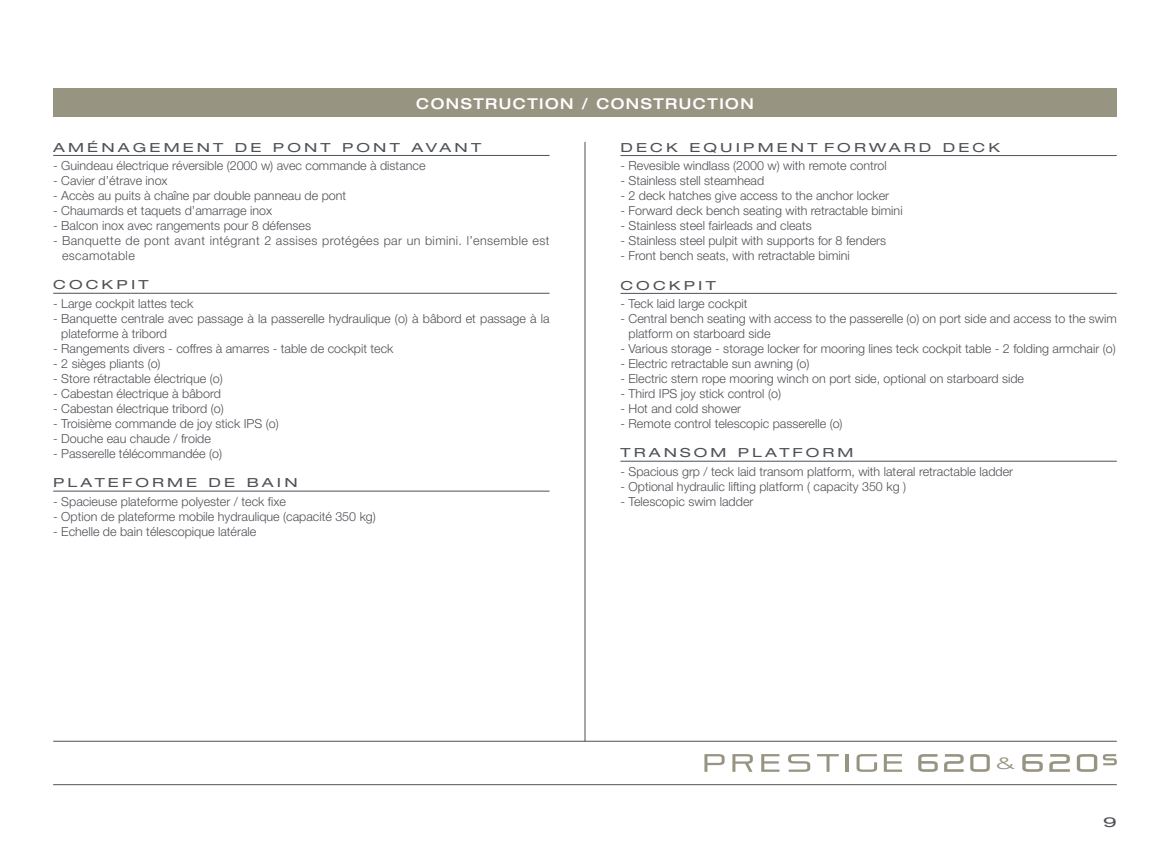
<style>
.page{position:relative;width:1170px;height:851px;background:#fff}
.page>*{position:absolute;margin:0;border:0;box-sizing:border-box;transform-origin:0 0}
.t1{font:300 expanded 16.25px "Helvetica Neue";color:#989482;scale:1.5 1}
.t2{font:500 expanded 15px "Helvetica Neue";letter-spacing:.1em;color:#fff}
.t3{font:expanded 13.75px "Helvetica Neue";color:#4e5156;scale:1.5 1}
.t4{font:300 12.5px/15px "Helvetica Neue";color:#4e5156}
.t5{font:expanded 12.5px "Helvetica Neue";letter-spacing:.2em;color:#4e5156;scale:1.25 1}
.t6{font:300 12.5px/15px "Helvetica Neue";letter-spacing:.03em;color:#4e5156}
</style>
<div class="page">
<hr style="left:584px;top:142px;width:1px;height:599px;background:#4e5156">
<hr style="left:53px;top:740px;width:1063px;height:1px;background:#4e5156">
<hr style="left:53px;top:784px;width:1063px;height:1px;background:#4e5156">
<svg style="left:970px;top:754px;width:19px;height:17px"></svg>
<svg style="left:918px;top:754px;width:19px;height:17px"></svg>
<svg style="left:944px;top:754px;width:19px;height:17px"></svg>
<svg style="left:704px;top:754px;width:20px;height:17px"></svg>
<svg style="left:732px;top:754px;width:20px;height:17px"></svg>
<svg style="left:761px;top:754px;width:18px;height:17px"></svg>
<svg style="left:788px;top:754px;width:22px;height:17px"></svg>
<svg style="left:817px;top:754px;width:21px;height:17px"></svg>
<hr style="left:845px;top:754px;width:3px;height:17px;background:#989482">
<svg style="left:856px;top:754px;width:21px;height:17px"></svg>
<svg style="left:883px;top:754px;width:19px;height:17px"></svg>
<svg style="left:1076px;top:754px;width:40px;height:17px"></svg>
<svg style="left:1022px;top:754px;width:20px;height:17px"></svg>
<svg style="left:1049px;top:754px;width:20px;height:17px"></svg>
<hr style="left:53px;top:155px;width:496px;height:1px;background:#4e5156">
<hr style="left:53px;top:293px;width:496px;height:1px;background:#4e5156">
<hr style="left:53px;top:490px;width:496px;height:1px;background:#4e5156">
<hr style="left:620px;top:155px;width:496px;height:1px;background:#4e5156">
<hr style="left:620px;top:293px;width:496px;height:1px;background:#4e5156">
<hr style="left:620px;top:461px;width:496px;height:1px;background:#4e5156">
<div style="left:53px;top:89px;width:1063px;height:28px;background:#989482"></div>
<p class="t2" style="left:416px;top:98px;width:339px">CONSTRUCTION / CONSTRUCTION</p>
<p class="t5" style="left:53px;top:142px;width:344px">AMÉNAGEMENT DE PONT PONT AVANT</p>
<p class="t4" style="left:53px;top:159px;width:374px">- Guindeau électrique réversible (2000 w) avec commande à distance</p>
<p class="t4" style="left:53px;top:174px;width:116px">- Cavier d’étrave inox</p>
<p class="t4" style="left:53px;top:189px;width:294px">- Accès au puits à chaîne par double panneau de pont</p>
<p class="t4" style="left:53px;top:204px;width:220px">- Chaumards et taquets d’amarrage inox</p>
<p class="t4" style="left:53px;top:219px;width:259px">- Balcon inox avec rangements pour 8 défenses</p>
<p class="t6" style="left:62px;top:234px;width:489px;text-indent:-9px">- Banquette de pont avant intégrant 2 assises protégées par un bimini. l’ensemble est escamotable</p>
<p class="t5" style="left:53px;top:280px;width:78px">COCKPIT</p>
<p class="t4" style="left:53px;top:297px;width:142px">- Large cockpit lattes teck</p>
<p class="t4" style="left:61px;top:312px;width:489px;text-indent:-8px">- Banquette centrale avec passage à la passerelle hydraulique (o) à bâbord et passage à la plateforme à tribord</p>
<p class="t4" style="left:53px;top:342px;width:342px">- Rangements divers - coffres à amarres - table de cockpit teck</p>
<p class="t4" style="left:53px;top:357px;width:109px">- 2 sièges pliants (o)</p>
<p class="t4" style="left:53px;top:372px;width:171px">- Store rétractable électrique (o)</p>
<p class="t4" style="left:53px;top:387px;width:169px">- Cabestan électrique à bâbord</p>
<p class="t4" style="left:53px;top:402px;width:172px">- Cabestan électrique tribord (o)</p>
<p class="t4" style="left:53px;top:417px;width:227px">- Troisième commande de joy stick IPS (o)</p>
<p class="t4" style="left:53px;top:432px;width:159px">- Douche eau chaude / froide</p>
<p class="t4" style="left:53px;top:447px;width:170px">- Passerelle télécommandée (o)</p>
<p class="t5" style="left:53px;top:478px;width:197px">PLATEFORME DE BAIN</p>
<p class="t4" style="left:53px;top:495px;width:234px">- Spacieuse plateforme polyester / teck fixe</p>
<p class="t4" style="left:53px;top:510px;width:324px">- Option de plateforme mobile hydraulique (capacité 350 kg)</p>
<p class="t4" style="left:53px;top:525px;width:205px">- Echelle de bain télescopique latérale</p>
<p class="t5" style="left:620px;top:143px;width:305px">DECK EQUIPMENT FORWARD DECK</p>
<p class="t4" style="left:620px;top:159px;width:268px">- Revesible windlass (2000 w) with remote control</p>
<p class="t4" style="left:620px;top:174px;width:145px">- Stainless stell steamhead</p>
<p class="t4" style="left:620px;top:189px;width:270px">- 2 deck hatches give access to the anchor locker</p>
<p class="t4" style="left:620px;top:204px;width:284px">- Forward deck bench seating with retractable bimini</p>
<p class="t4" style="left:620px;top:219px;width:193px">- Stainless steel fairleads and cleats</p>
<p class="t4" style="left:620px;top:234px;width:267px">- Stainless steel pulpit with supports for 8 fenders</p>
<p class="t4" style="left:620px;top:249px;width:231px">- Front bench seats, with retractable bimini</p>
<p class="t5" style="left:620px;top:280px;width:78px">COCKPIT</p>
<p class="t4" style="left:620px;top:297px;width:129px">- Teck laid large cockpit</p>
<p class="t4" style="left:628px;top:312px;width:490px;text-indent:-8px">- Central bench seating with access to the passerelle (o) on port side and access to the swim platform on starboard side</p>
<p class="t4" style="left:620px;top:342px;width:497px">- Various storage - storage locker for mooring lines teck cockpit table - 2 folding armchair (o)</p>
<p class="t4" style="left:620px;top:357px;width:190px">- Electric retractable sun awning (o)</p>
<p class="t4" style="left:620px;top:372px;width:405px">- Electric stern rope mooring winch on port side, optional on starboard side</p>
<p class="t4" style="left:620px;top:387px;width:162px">- Third IPS joy stick control (o)</p>
<p class="t4" style="left:620px;top:402px;width:122px">- Hot and cold shower</p>
<p class="t4" style="left:620px;top:417px;width:224px">- Remote control telescopic passerelle (o)</p>
<p class="t5" style="left:620px;top:448px;width:188px">TRANSOM PLATFORM</p>
<p class="t4" style="left:620px;top:465px;width:394px">- Spacious grp / teck laid transom platform, with lateral retractable ladder</p>
<p class="t4" style="left:620px;top:480px;width:287px">- Optional hydraulic lifting platform ( capacity 350 kg )</p>
<p class="t4" style="left:620px;top:495px;width:134px">- Telescopic swim ladder</p>
<h1 class="t1" style="left:995px;top:757px;width:14px">&amp;</h1>
<p class="t3" style="left:1102px;top:817px;width:11px">9</p>
</div>
